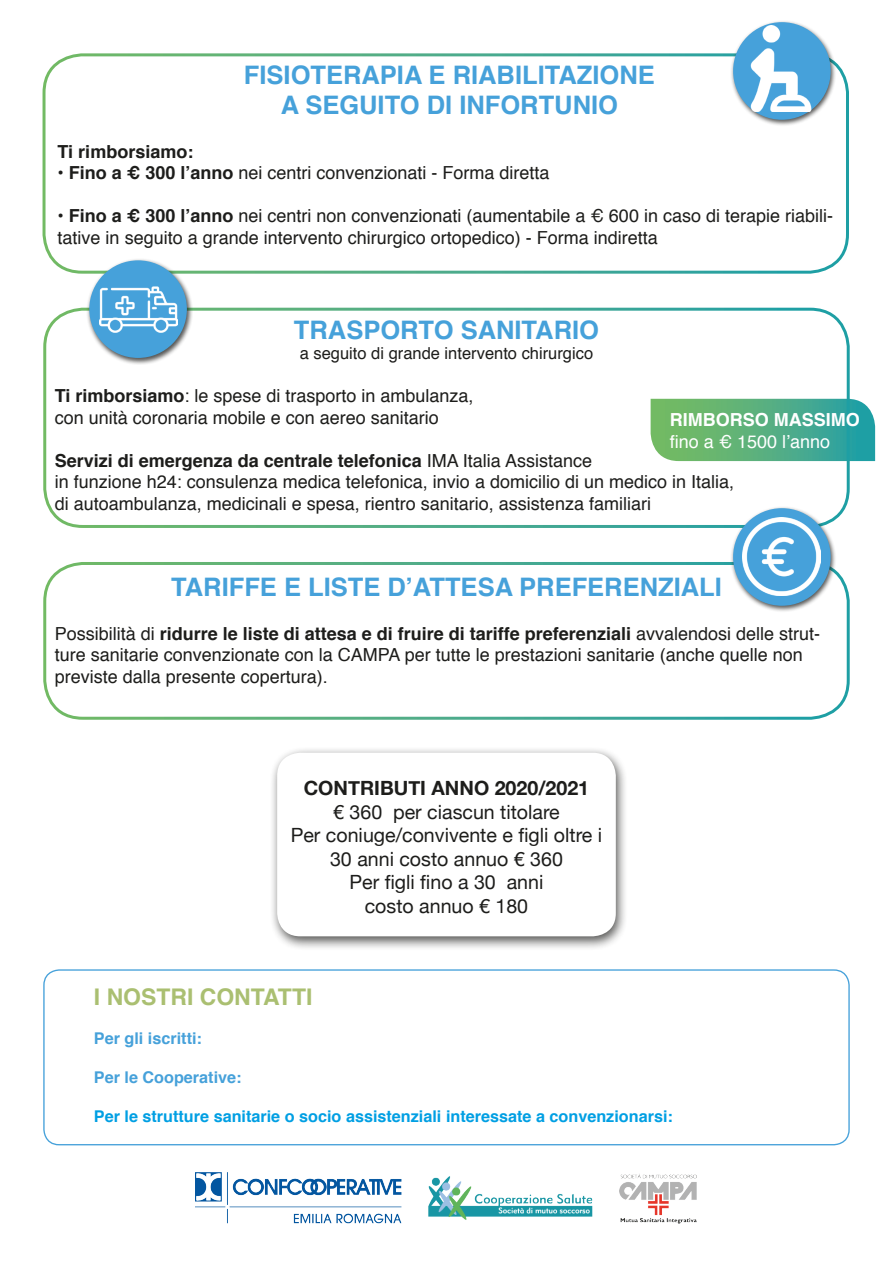
<style>
.page{position:relative;width:893px;height:1263px;background:#fff}
.page>*{position:absolute;margin:0;border:0;box-sizing:border-box;transform-origin:0 0}
.t1{font:700 25.5px "Helvetica";color:#46a1da}
.t2{font:700 22.95px "Helvetica";color:#aabf71}
.t3{font:19.65px/23.5px "Helvetica Neue";color:#1d1d1b;text-align:center}
.t4{font:700 19.65px "Helvetica Neue";color:#1d1d1b}
.t5{font:18px/21.6px "Helvetica";color:#1d1d1b}
.t6{font:700 18px "Helvetica";color:#1d1d1b}
.t7{font:18px "Helvetica";color:#fff}
.t8{font:700 18px "Helvetica";color:#fff}
.t9{font:16.5px "Helvetica";color:#1d1d1b}
.t10{font:700 16.2px "Helvetica";color:#009fe3}
.t11{font:700 16.2px "Helvetica";color:#46a1da}
.s1{font-weight:700}
.s2{font-weight:400}
</style>
<div class="page">
<svg style="left:651px;top:399px;width:224px;height:62px;background:#56b083"></svg>
<div style="left:43px;top:53px;width:806px;height:221px;border:3px solid #fff;border-radius:38px"></div>
<div style="left:43px;top:969px;width:807px;height:176px;border:1px solid #46a1da;border-radius:15px"></div>
<div style="left:270px;top:747px;width:358px;height:203px;background:#1d1d1b;opacity:.75"></div>
<div style="left:277px;top:753px;width:339px;height:183px;background:#fff;border-radius:23px"></div>
<div style="left:43px;top:308px;width:807px;height:220px;border:3px solid #fff;border-radius:38px"></div>
<div style="left:43px;top:562px;width:807px;height:158px;border:3px solid #fff;border-radius:38px"></div>
<div style="left:86px;top:258px;width:107px;height:107px;background:#1d1d1b;opacity:.75"></div>
<div style="left:89px;top:260px;width:98px;height:98px;background:#46a1da;border-radius:50%"></div>
<div style="left:730px;top:506px;width:106px;height:107px;background:#1d1d1b;opacity:.75"></div>
<div style="left:733px;top:508px;width:98px;height:98px;background:#46a1da;border-radius:50%"></div>
<img style="left:619px;top:1174px;width:78px;height:50px">
<img style="left:428px;top:1176px;width:164px;height:44px">
<img style="left:196px;top:1172px;width:206px;height:52px">
<img style="left:99px;top:270px;width:78px;height:78px">
<img style="left:743px;top:517px;width:78px;height:78px">
<div style="left:730px;top:20px;width:106px;height:107px;background:#1d1d1b;opacity:.75"></div>
<div style="left:733px;top:22px;width:98px;height:98px;background:#46a1da;border-radius:50%"></div>
<img style="left:738px;top:25px;width:86px;height:87px">
<p class="t1" style="left:244px;top:54px;width:412px">FISIOTERAPIA E RIABILITAZIONE</p>
<p class="t1" style="left:281px;top:85px;width:339px">A SEGUITO DI INFORTUNIO</p>
<p class="t6" style="left:58px;top:137px;width:137px">Ti rimborsiamo:</p>
<p class="t5" style="left:58px;top:163px;width:493px">• <span class="s1">Fino a € 300 l’anno</span> nei centri convenzionati - Forma diretta</p>
<p class="t5" style="left:58px;top:206px;width:777px">• <span class="s1">Fino a € 300 l’anno</span> nei centri non convenzionati (aumentabile a € 600 in caso di terapie riabili&shy;tative in seguito a grande intervento chirurgico ortopedico) - Forma indiretta</p>
<p class="t1" style="left:294px;top:309px;width:307px">TRASPORTO SANITARIO</p>
<p class="t9" style="left:300px;top:340px;width:295px">a seguito di grande intervento chirurgico</p>
<p class="t5" style="left:55px;top:385px;width:420px"><span class="s1">Ti rimborsiamo</span>: le spese di trasporto in ambulanza,</p>
<p class="t5" style="left:55px;top:407px;width:386px">con unità coronaria mobile e con aereo sanitario</p>
<p class="t6" style="left:55px;top:446px;width:539px">Servizi di emergenza da centrale telefonica <span class="s2">IMA Italia Assistance</span></p>
<p class="t5" style="left:55px;top:472px;width:681px">in funzione h24: consulenza medica telefonica, invio a domicilio di un medico in Italia,</p>
<p class="t5" style="left:55px;top:493px;width:598px">di autoambulanza, medicinali e spesa, rientro sanitario, assistenza familiari</p>
<p class="t8" style="left:670px;top:405px;width:192px">RIMBORSO MASSIMO</p>
<p class="t7" style="left:670px;top:428px;width:162px">fino a € 1500 l’anno</p>
<p class="t1" style="left:171px;top:567px;width:552px">TARIFFE E LISTE D’ATTESA PREFERENZIALI</p>
<p class="t5" style="left:55px;top:623px;width:767px">Possibilità di <span class="s1">ridurre le liste di attesa e di fruire di tariffe preferenziali</span> avvalendosi delle strut&shy;ture sanitarie convenzionate con la CAMPA per tutte le prestazioni sanitarie (anche quelle non previste dalla presente copertura).</p>
<p class="t4" style="left:304px;top:773px;width:287px">CONTRIBUTI ANNO 2020/2021</p>
<p class="t3" style="left:333px;top:801px;width:228px">€ 360 per ciascun titolare</p>
<p class="t3" style="left:291px;top:825px;width:313px">Per coniuge/convivente e figli oltre i<br>30 anni costo annuo € 360</p>
<p class="t3" style="left:350px;top:872px;width:195px">Per figli fino a 30 anni</p>
<p class="t3" style="left:365px;top:895px;width:165px">costo annuo € 180</p>
<p class="t2" style="left:94px;top:978px;width:220px">I NOSTRI CONTATTI</p>
<p class="t11" style="left:94px;top:1025px;width:110px">Per gli iscritti:</p>
<p class="t11" style="left:94px;top:1064px;width:149px">Per le Cooperative:</p>
<p class="t10" style="left:94px;top:1103px;width:580px">Per le strutture sanitarie o socio assistenziali interessate a convenzionarsi:</p>
</div>
